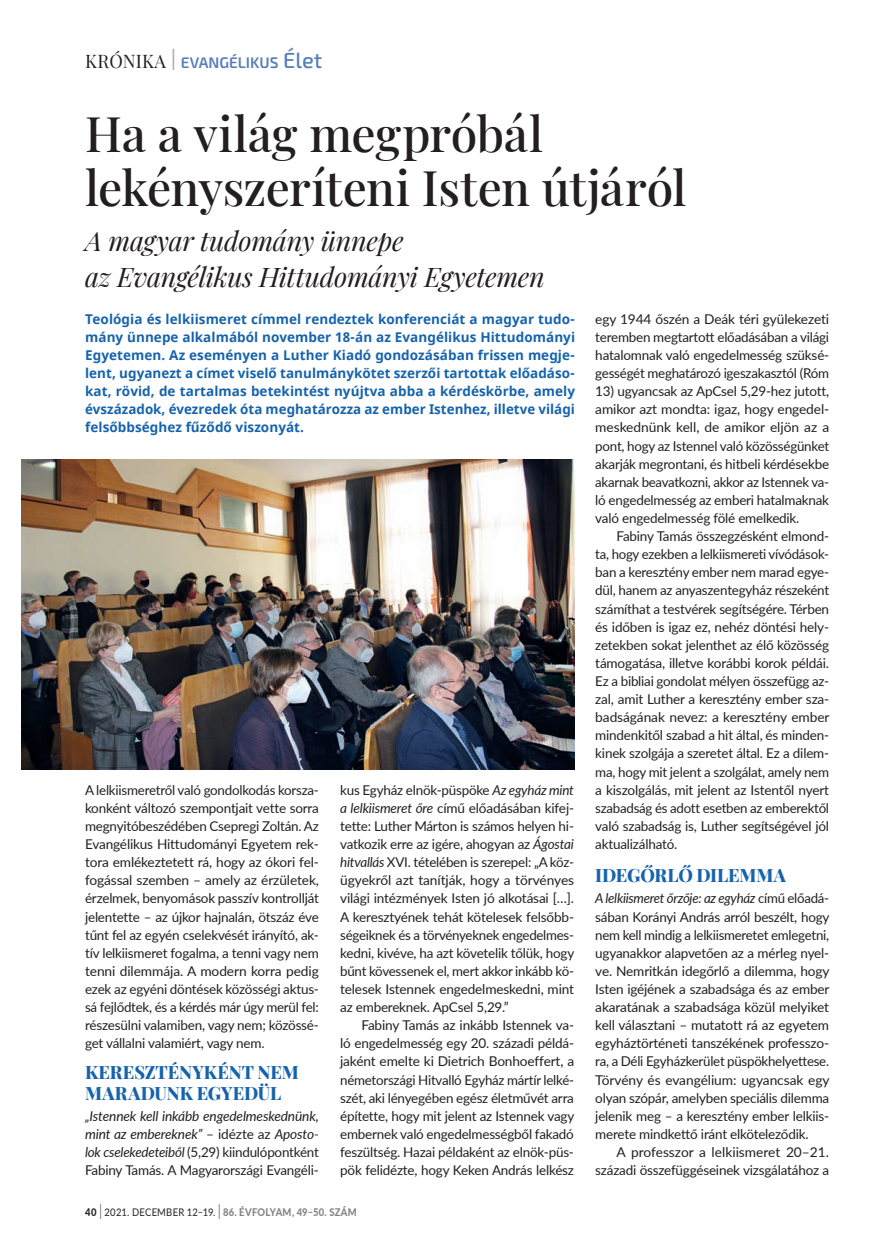
<style>
.page{position:relative;width:893px;height:1255px;background:#fff}
.page>*{position:absolute;margin:0;border:0;box-sizing:border-box;transform-origin:0 0}
.t1{font:500 48px/54.3px "Playfair Display";letter-spacing:-.01em;color:#231f20}
.t2{font:italic 27px/36.2px "Playfair Display";letter-spacing:-.015em;color:#231f20}
.t3{font:800 18px/21.1px "Playfair Display";letter-spacing:-.005em;color:#1663ac}
.t4{font:600 15.3px "Exo 2";color:#577dbb}
.t5{font:13.5px/18.1px "Lato";letter-spacing:-.015em;color:#231f20;text-align:justify}
.t6{font:700 13.5px/18.1px "Noto Sans";letter-spacing:.005em;color:#1663ac;text-align:justify}
.t7{font:italic 13.5px/18.1px "Lato";letter-spacing:-.01em;color:#231f20;text-align:justify}
.t8{font:800 10.5px "Lato";letter-spacing:.03em;color:#808285;scale:.9 1}
.s1{font-family:"Playfair Display";font-weight:400;font-size:18.15px;color:#231f20}
.s2{font-weight:300;font-size:30.6px;color:#a8a9ad}
.s3{font-weight:500;font-size:21.9px}
.s4{font-style:italic}
.s5{font-style:normal}
.s6{color:#231f20}
.s7{font-weight:300;font-size:21px;color:#231f20}
.s8{font-weight:400;color:#231f20}
</style>
<div class="page">
<img style="left:21px;top:459px;width:553px;height:310px">
<p class="t4" style="left:85px;top:53px;width:239px"><span class="s1">KRÓNIKA</span> <span class="s2">I</span> EVANGÉLIKUS <span class="s3">Élet</span></p>
<h1 class="t1" style="left:85px;top:102px;width:603px">Ha a világ megpróbál lekényszeríteni Isten útjáról</h1>
<h2 class="t2" style="left:85px;top:221px;width:461px">A magyar tudomány ünnepe<br>az Evangélikus Hittudományi Egyetemen</h2>
<p class="t6" style="left:85px;top:310px;width:491px">Teológia és lelkiismeret címmel rendeztek konferenciát a magyar tudo&shy;mány ünnepe alkalmából november 18-án az Evangélikus Hittudományi Egyetemen. Az eseményen a Luther Kiadó gondozásában frissen megje&shy;lent, ugyanezt a címet viselő tanulmánykötet szerzői tartottak előadáso&shy;kat, rövid, de tartalmas betekintést nyújtva abba a kérdéskörbe, amely évszázadok, évezredek óta meghatározza az ember Istenhez, illetve világi felsőbbséghez fűződő viszonyát.</p>
<p class="t5" style="left:595px;top:309px;width:235px">egy 1944 őszén a Deák téri gyülekezeti teremben megtartott előadásában a világi hatalomnak való engedelmesség szüksé&shy;gességét meghatározó igeszakasztól (Róm</p>
<p class="t5" style="left:595px;top:381px;width:235px">13) ugyancsak az ApCsel 5,29-hez jutott, amikor azt mondta: igaz, hogy engedel&shy;meskednünk kell, de amikor eljön az a pont, hogy az Istennel való közösségünket akarják megrontani, és hitbeli kérdésekbe akarnak beavatkozni, akkor az Istennek va&shy;ló engedelmesség az emberi hatalmaknak való engedelmesség fölé emelkedik.</p>
<p class="t5" style="left:595px;top:526px;width:236px;text-indent:21px">Fabiny Tamás összegzésként elmond&shy;ta, hogy ezekben a lelkiismereti vívódások&shy;ban a keresztény ember nem marad egye&shy;dül, hanem az anyaszentegyház részeként számíthat a testvérek segítségére. Térben és időben is igaz ez, nehéz döntési hely&shy;zetekben sokat jelenthet az élő közösség támogatása, illetve korábbi korok példái.<br>Ez a bibliai gondolat mélyen összefügg az&shy;zal, amit Luther a keresztény ember sza&shy;badságának nevez: a keresztény ember mindenkitől szabad a hit által, és minden&shy;kinek szolgája a szeretet által. Ez a dilem&shy;ma, hogy mit jelent a szolgálat, amely nem a kiszolgálás, mit jelent az Istentől nyert szabadság és adott esetben az emberektől való szabadság is, Luther segítségével jól aktualizálható.</p>
<h3 class="t3" style="left:595px;top:863px;width:192px">IDEGŐRLŐ DILEMMA</h3>
<p class="t5" style="left:595px;top:888px;width:236px"><span class="s4">A lelkiismeret őrzője: az egyház</span> című előadá&shy;sában Korányi András arról beszélt, hogy nem kell mindig a lelkiismeretet emlegetni, ugyanakkor alapvetően az a mérleg nyel&shy;ve. Nemritkán idegőrlő a dilemma, hogy Isten igéjének a szabadsága és az ember akaratának a szabadsága közül melyiket kell választani – mutatott rá az egyetem egyháztörténeti tanszékének professzo&shy;ra, a Déli Egyházkerület püspökhelyettese.<br>Törvény és evangélium: ugyancsak egy olyan szópár, amelyben speciális dilemma jelenik meg – a keresztény ember lelkiis&shy;merete mindkettő iránt elköteleződik.</p>
<p class="t5" style="left:595px;top:1142px;width:235px;text-align:right">A professzor a lelkiismeret 20–21. századi összefüggéseinek vizsgálatához a</p>
<p class="t5" style="left:85px;top:780px;width:236px">A lelkiismeretről való gondolkodás korsza&shy;konként változó szempontjait vette sorra megnyitóbeszédében Csepregi Zoltán. Az Evangélikus Hittudományi Egyetem rek&shy;tora emlékeztetett rá, hogy az ókori fel&shy;fogással szemben – amely az érzületek, érzelmek, benyomások passzív kontrollját jelentette – az újkor hajnalán, ötszáz éve tűnt fel az egyén cselekvését irányító, ak&shy;tív lelkiismeret fogalma, a tenni vagy nem tenni dilemmája. A modern korra pedig ezek az egyéni döntések közösségi aktus&shy;sá fejlődtek, és a kérdés már úgy merül fel: részesülni valamiben, vagy nem; közössé&shy;get vállalni valamiért, vagy nem.</p>
<h3 class="t3" style="left:85px;top:1059px;width:215px">KERESZTÉNYKÉNT NEM<br>MARADUNK EGYEDÜL</h3>
<p class="t7" style="left:85px;top:1106px;width:235px">„Istennek kell inkább engedelmeskednünk, mint az embereknek” <span class="s5">– idézte az</span> Aposto&shy;lok cselekedeteiből <span class="s5">(5,29) kiindulópontként Fabiny Tamás. A Magyarországi Evangéli-</span></p>
<p class="t5" style="left:340px;top:780px;width:236px">kus Egyház elnök-püspöke <span class="s4">Az egyház mint a lelkiismeret őre</span> című előadásában kifej&shy;tette: Luther Márton is számos helyen hi&shy;vatkozik erre az igére, ahogyan az <span class="s4">Ágostai hitvallás</span> XVI. tételében is szerepel: „A köz&shy;ügyekről azt tanítják, hogy a törvényes világi intézmények Isten jó alkotásai […].<br>A keresztyének tehát kötelesek felsőbb&shy;ségeiknek és a törvényeknek engedelmes&shy;kedni, kivéve, ha azt követelik tőlük, hogy bűnt kövessenek el, mert akkor inkább kö&shy;telesek Istennek engedelmeskedni, mint az embereknek. ApCsel 5,29.”</p>
<p class="t5" style="left:340px;top:1015px;width:236px;text-indent:21px">Fabiny Tamás az inkább Istennek va&shy;ló engedelmesség egy 20. századi példá&shy;jaként emelte ki Dietrich Bonhoeffert, a németországi Hitvalló Egyház mártír lelké&shy;szét, aki lényegében egész életművét arra építette, hogy mit jelent az Istennek vagy embernek való engedelmességből fakadó feszültség. Hazai példaként az elnök-püs&shy;pök felidézte, hogy Keken András lelkész</p>
<p class="t8" style="left:85px;top:1203px;width:303px"><span class="s6">40</span> <span class="s7">I</span> <span class="s8">2021. DECEMBER 12–19.</span> <span class="s7">I</span> 86. ÉVFOLYAM, 49–50. SZÁM</p>
</div>
